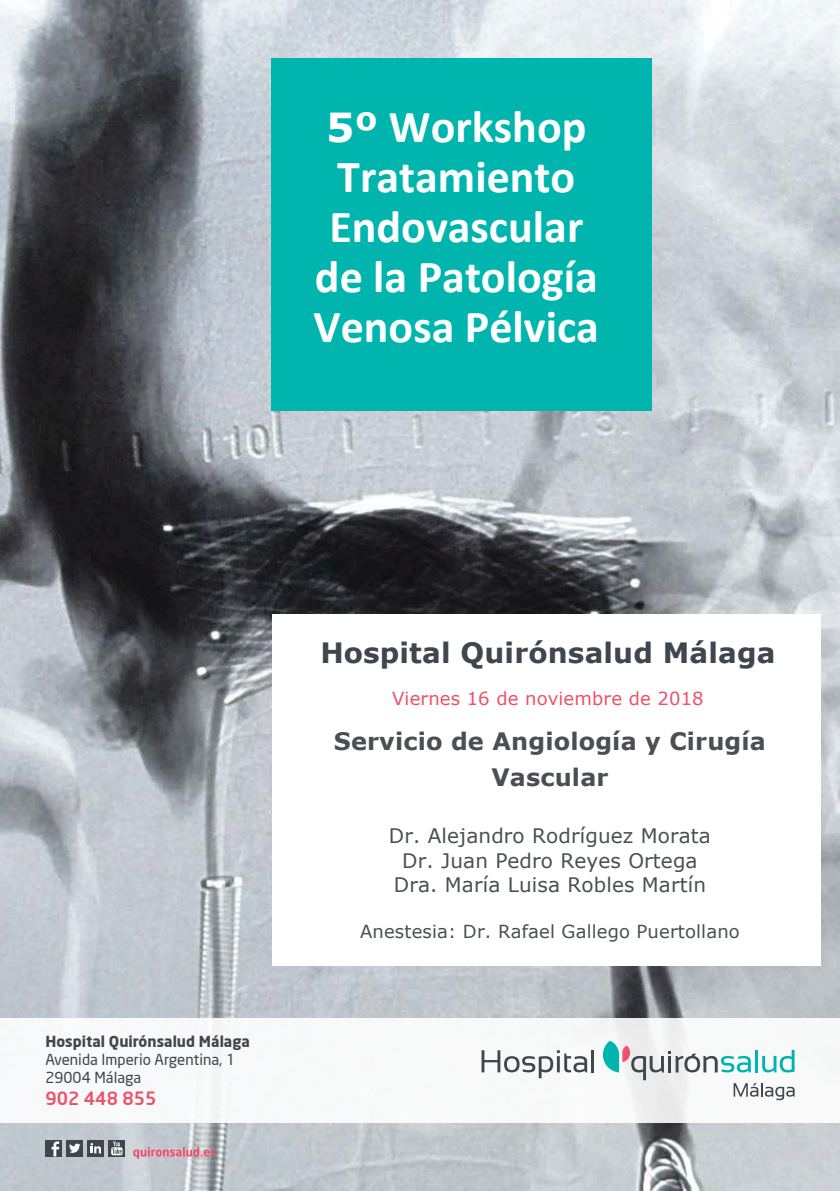
<style>
.page{position:relative;width:840px;height:1191px;background:#fff}
.page>*{position:absolute;margin:0;border:0;box-sizing:border-box;transform-origin:0 0}
.t1{font:700 46px/50.2px "Calibri";color:#fff;text-align:center}
.t2{font:700 28px "Verdana";letter-spacing:.005em;color:#3f464d}
.t3{font:700 24px/35.4px "Verdana";letter-spacing:.005em;color:#4b4f54;text-align:center}
.t4{font:20px/24px "Verdana";letter-spacing:.005em;color:#4b4f54;text-align:center}
.t5{font:18px "Verdana";letter-spacing:.01em;color:#4b4f54}
.t6{font:18px "Verdana";letter-spacing:.01em;color:#ef5069}
.t7{font:500 18px "Neo Sans";color:#ef5069}
.t8{font:15px "Neo Sans";color:#3f464d}
.t9{font:700 15px "Neo Sans";color:#3f464d}
.s1{font-family:"Verdana";font-size:40px}
.s2{font-style:inherit}
</style>
<div class="page">
<img style="left:0;top:1px;width:839px;height:1190px">
<div style="left:0;top:1018px;width:839px;height:105px;background:#f8f9f9"></div>
<svg style="left:133px;top:1147px;width:82px;height:11px"></svg>
<div style="left:66px;top:1140px;width:17px;height:16px;background:#3f464d"></div>
<svg style="left:69px;top:1143px;width:11px;height:9px"></svg>
<div style="left:87px;top:1140px;width:17px;height:16px;background:#3f464d"></div>
<svg style="left:90px;top:1143px;width:11px;height:10px"></svg>
<div style="left:108px;top:1140px;width:17px;height:16px;background:#3f464d"></div>
<svg style="left:111px;top:1141px;width:11px;height:14px"></svg>
<div style="left:45px;top:1140px;width:17px;height:16px;background:#3f464d"></div>
<svg style="left:51px;top:1141px;width:8px;height:15px"></svg>
<svg style="left:602px;top:1040px;width:192px;height:60px"></svg>
<svg style="left:481px;top:1050px;width:106px;height:28px"></svg>
<hr style="left:591px;top:1050px;width:3px;height:22px;background:#3f464d">
<div style="left:273px;top:614px;width:547px;height:351px;background:#fff"></div>
<div style="left:271px;top:58px;width:380px;height:352px;background:#00b5ae"></div>
<h1 class="t1" style="left:313px;top:101px;width:287px"><span class="s1">5º</span> <span class="s2">Workshop<br>T</span>ratamiento<br>Endovascular de la Patología<br>Venosa Pélvica</h1>
<p class="t9" style="left:45px;top:1032px;width:206px">Hospital Quirónsalud Málaga</p>
<p class="t8" style="left:45px;top:1050px;width:191px">Avenida Imperio Argentina, 1</p>
<p class="t8" style="left:45px;top:1068px;width:97px">29004 Málaga</p>
<p class="t7" style="left:45px;top:1087px;width:113px">902 448 855</p>
<h2 class="t2" style="left:320px;top:635px;width:456px">Hospital Quirónsalud Málaga</h2>
<p class="t6" style="left:392px;top:686px;width:313px">Viernes 16 de noviembre de 2018</p>
<p class="t3" style="left:334px;top:724px;width:433px">Servicio de Angiología y Cirugía<br>Vascular</p>
<p class="t4" style="left:388px;top:824px;width:323px">Dr. Alejandro Rodríguez Morata<br>Dr. Juan Pedro Reyes Ortega<br>Dra. María Luisa Robles Martín</p>
<p class="t5" style="left:360px;top:920px;width:381px">Anestesia: Dr. Rafael Gallego Puertollano</p>
</div>
